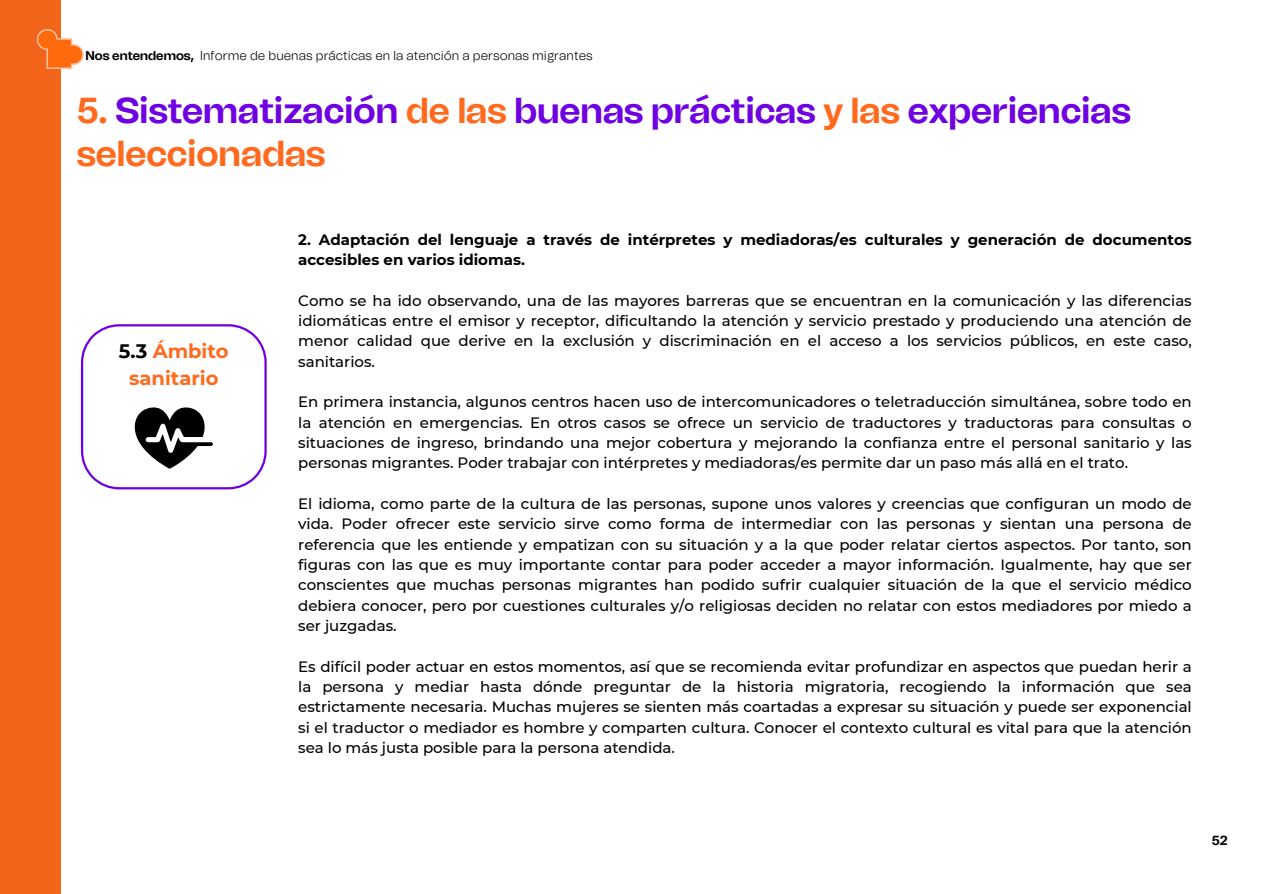
<style>
.page{position:relative;width:1263px;height:894px;background:#fff}
.page>*{position:absolute;margin:0;border:0;box-sizing:border-box;transform-origin:0 0}
.t1{font:700 36px/43.8px "Tomato Grotesk";color:#6e00e2}
.t2{font:700 19.5px/27px "Montserrat";color:#ff6a1f;text-align:center}
.t3{font:500 15px/20.2px "Montserrat";color:#000;text-align:justify}
.t4{font:700 15px/20.2px "Montserrat";color:#000}
.t5{font:700 13.2px "Tomato Grotesk";color:#000}
.t6{font:300 12.75px "Tomato Grotesk";color:#000}
.t7{font:700 12.75px "Tomato Grotesk";color:#000}
.s1{color:#ff6a1f}
.s2{color:#000}
</style>
<div class="page">
<svg style="left:81px;top:324px;width:186px;height:165px"></svg>
<div style="left:0;top:0;width:61px;height:893px;background:#f26419"></div>
<img style="left:36px;top:29px;width:48px;height:40px">
<p class="t7" style="left:86px;top:48px;width:110px">Nos entendemos,</p>
<p class="t6" style="left:200px;top:50px;width:394px">Informe de buenas prácticas en la atención a personas migrantes</p>
<h3 class="t1" style="left:77px;top:88px;width:1055px"><span class="s1">5.</span> Sistematización <span class="s1">de las</span> buenas prácticas <span class="s1">y las</span> experiencias <span class="s1">seleccionadas</span></h3>
<p class="t2" style="left:119px;top:337px;width:111px"><span class="s2">5.3</span> Ámbito sanitario</p>
<p class="t4" style="left:298px;top:229px;width:895px">2. Adaptación del lenguaje a través de intérpretes y mediadoras/es culturales y generación de documentos accesibles en varios idiomas.</p>
<p class="t3" style="left:298px;top:290px;width:895px">Como se ha ido observando, una de las mayores barreras que se encuentran en la comunicación y las diferencias idiomáticas entre el emisor y receptor, dificultando la atención y servicio prestado y produciendo una atención de menor calidad que derive en la exclusión y discriminación en el acceso a los servicios públicos, en este caso, sanitarios.</p>
<h3 class="t3" style="left:298px;top:391px;width:895px">En primera instancia, algunos centros hacen uso de intercomunicadores o teletraducción simultánea, sobre todo en la atención en emergencias. En otros casos se ofrece un servicio de traductores y traductoras para consultas o situaciones de ingreso, brindando una mejor cobertura y mejorando la confianza entre el personal sanitario y las personas migrantes. Poder trabajar con intérpretes y mediadoras/es permite dar un paso más allá en el trato.</h3>
<h3 class="t3" style="left:298px;top:493px;width:895px">El idioma, como parte de la cultura de las personas, supone unos valores y creencias que configuran un modo de vida. Poder ofrecer este servicio sirve como forma de intermediar con las personas y sientan una persona de referencia que les entiende y empatizan con su situación y a la que poder relatar ciertos aspectos. Por tanto, son figuras con las que es muy importante contar para poder acceder a mayor información. Igualmente, hay que ser conscientes que muchas personas migrantes han podido sufrir cualquier situación de la que el servicio médico debiera conocer, pero por cuestiones culturales y/o religiosas deciden no relatar con estos mediadores por miedo a ser juzgadas.</h3>
<h3 class="t3" style="left:298px;top:656px;width:895px">Es difícil poder actuar en estos momentos, así que se recomienda evitar profundizar en aspectos que puedan herir a la persona y mediar hasta dónde preguntar de la historia migratoria, recogiendo la información que sea estrictamente necesaria. Muchas mujeres se sienten más coartadas a expresar su situación y puede ser exponencial si el traductor o mediador es hombre y comparten cultura. Conocer el contexto cultural es vital para que la atención sea lo más justa posible para la persona atendida.</h3>
<h3 class="t5" style="left:1212px;top:832px;width:17px">52</h3>
</div>
